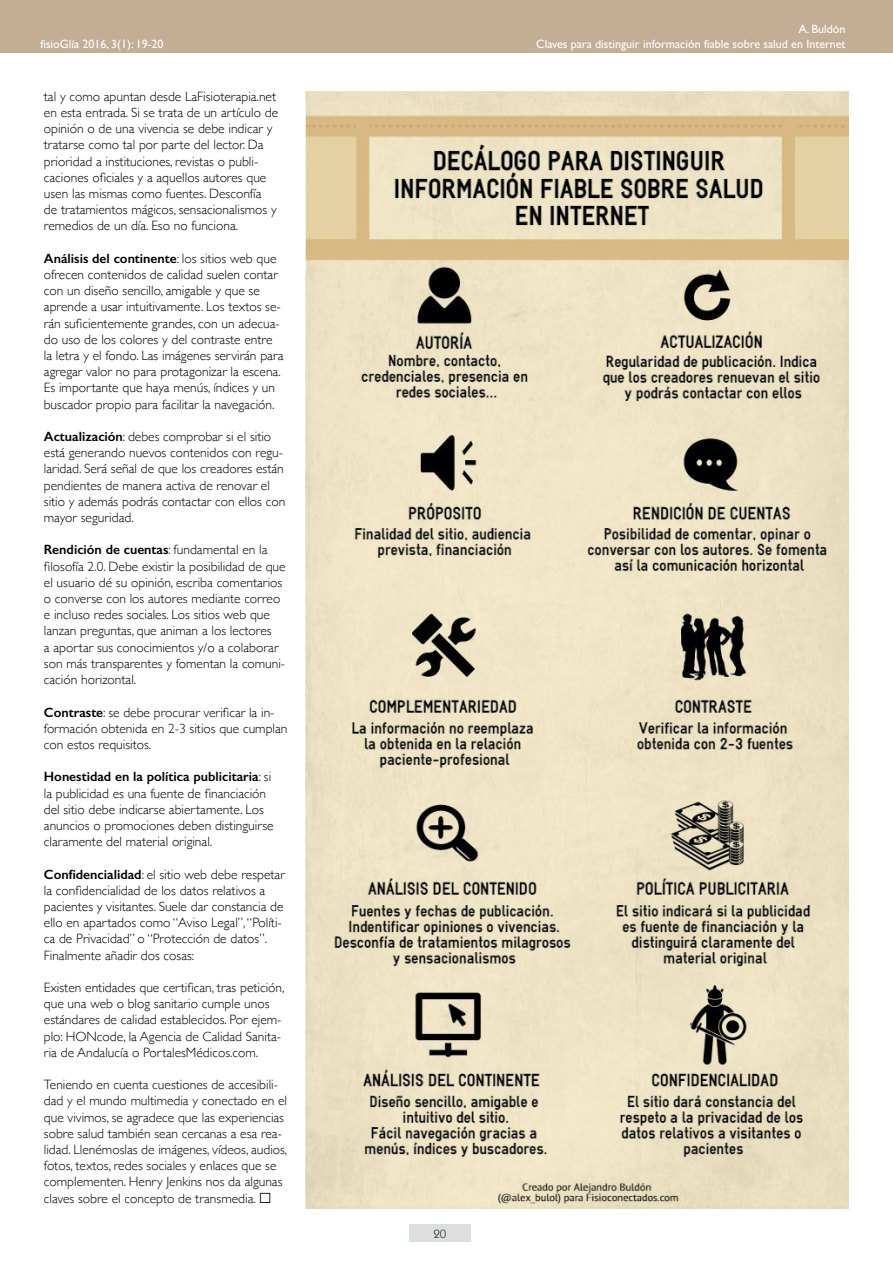
<style>
.page{position:relative;width:893px;height:1263px;background:#fff}
.page>*{position:absolute;margin:0;border:0;box-sizing:border-box;transform-origin:0 0}
.t1{font:300 13.5px/16.2px "Gill Sans";color:#000}
.t2{font:12px "Gill Sans";color:#fff}
.t3{font:12px "Kabel IT Cby BT";color:#231f20}
.s1{font-weight:600}
.s2{font-weight:400}
</style>
<div class="page">
<div style="left:409px;top:1224px;width:62px;height:18px;background:#dddee0"></div>
<div style="left:0;top:0;width:893px;height:53px;background:#c4ad95"></div>
<img style="left:305px;top:91px;width:544px;height:1118px">
<p class="t2" style="left:799px;top:22px;width:48px">A. Buldón</p>
<p class="t2" style="left:40px;top:37px;width:125px">fisioGlía 2016, 3(1): 19-20</p>
<p class="t2" style="left:536px;top:37px;width:311px">Claves para distinguir información fiable sobre salud en Internet</p>
<p class="t1" style="left:44px;top:88px;width:236px">tal y como apuntan desde LaFisioterapia.net en esta entrada. Si se trata de un artículo de opinión o de una vivencia se debe indicar y tratarse como tal por parte del lector. Da prioridad a instituciones, revistas o publi&shy;caciones oficiales y a aquellos autores que usen las mismas como fuentes. Desconfía de tratamientos mágicos, sensacionalismos y remedios de un día. Eso no funciona.</p>
<p class="t1" style="left:44px;top:250px;width:241px"><span class="s1">Análisis del continente</span>: los sitios web que ofrecen contenidos de calidad suelen contar con un diseño sencillo, amigable y que se aprende a usar intuitivamente. Los textos se&shy;rán suficientemente grandes, con un adecua&shy;do uso de los colores y del contraste entre la letra y el fondo. Las imágenes servirán para agregar valor no para protagonizar la escena.<br>Es importante que haya menús, índices y un buscador propio para facilitar la navegación.</p>
<p class="t1" style="left:44px;top:428px;width:243px"><span class="s1">Actualización</span>: debes comprobar si el sitio está generando nuevos contenidos con regu&shy;laridad. Será señal de que los creadores están pendientes de manera activa de renovar el sitio y además podrás contactar con ellos con mayor seguridad.</p>
<p class="t1" style="left:44px;top:541px;width:243px"><span class="s1">Rendición de cuentas</span>: fundamental en la filosofía 2.0. Debe existir la posibilidad de que el usuario dé su opinión, escriba comentarios o converse con los autores mediante correo e incluso redes sociales. Los sitios web que lanzan preguntas, que animan a los lectores<br>a aportar sus conocimientos y/o a colaborar son más transparentes y fomentan la comuni&shy;cación horizontal.</p>
<p class="t1" style="left:44px;top:703px;width:245px"><span class="s1">Contraste</span>: se debe procurar verificar la in&shy;formación obtenida en 2-3 sitios que cumplan con estos requisitos.</p>
<p class="t1" style="left:44px;top:768px;width:231px"><span class="s1">Honestidad en la política publicitaria</span>: si la publicidad es una fuente de financiación del sitio debe indicarse abiertamente. Los anuncios o promociones deben distinguirse claramente del material original.</p>
<p class="t1" style="left:44px;top:865px;width:242px"><span class="s1">Confidencialidad</span>: el sitio web debe respetar la confidencialidad de los datos relativos a pacientes y visitantes. Suele dar constancia de ello en apartados como “Aviso Legal”, “Políti&shy;ca de Privacidad” o “Protección de datos”.</p>
<p class="t1" style="left:44px;top:946px;width:152px">Finalmente añadir dos cosas:</p>
<p class="t1" style="left:44px;top:979px;width:242px">Existen entidades que certifican, tras petición, que una web o blog sanitario cumple unos estándares de calidad establecidos. Por ejem&shy;plo: HONcode, la Agencia de Calidad Sanita&shy;ria de Andalucía o PortalesMédicos.com.</p>
<p class="t1" style="left:44px;top:1076px;width:245px">Teniendo en cuenta cuestiones de accesibili&shy;dad y el mundo multimedia y conectado en el que vivimos, se agradece que las experiencias sobre salud también sean cercanas a esa rea&shy;lidad. Llenémoslas de imágenes, vídeos, audios, fotos, textos, redes sociales y enlaces que se complementen. Henry Jenkins nos da algunas claves sobre el concepto de transmedia. <span class="s2">·</span></p>
<p class="t3" style="left:433px;top:1226px;width:14px">20</p>
</div>
